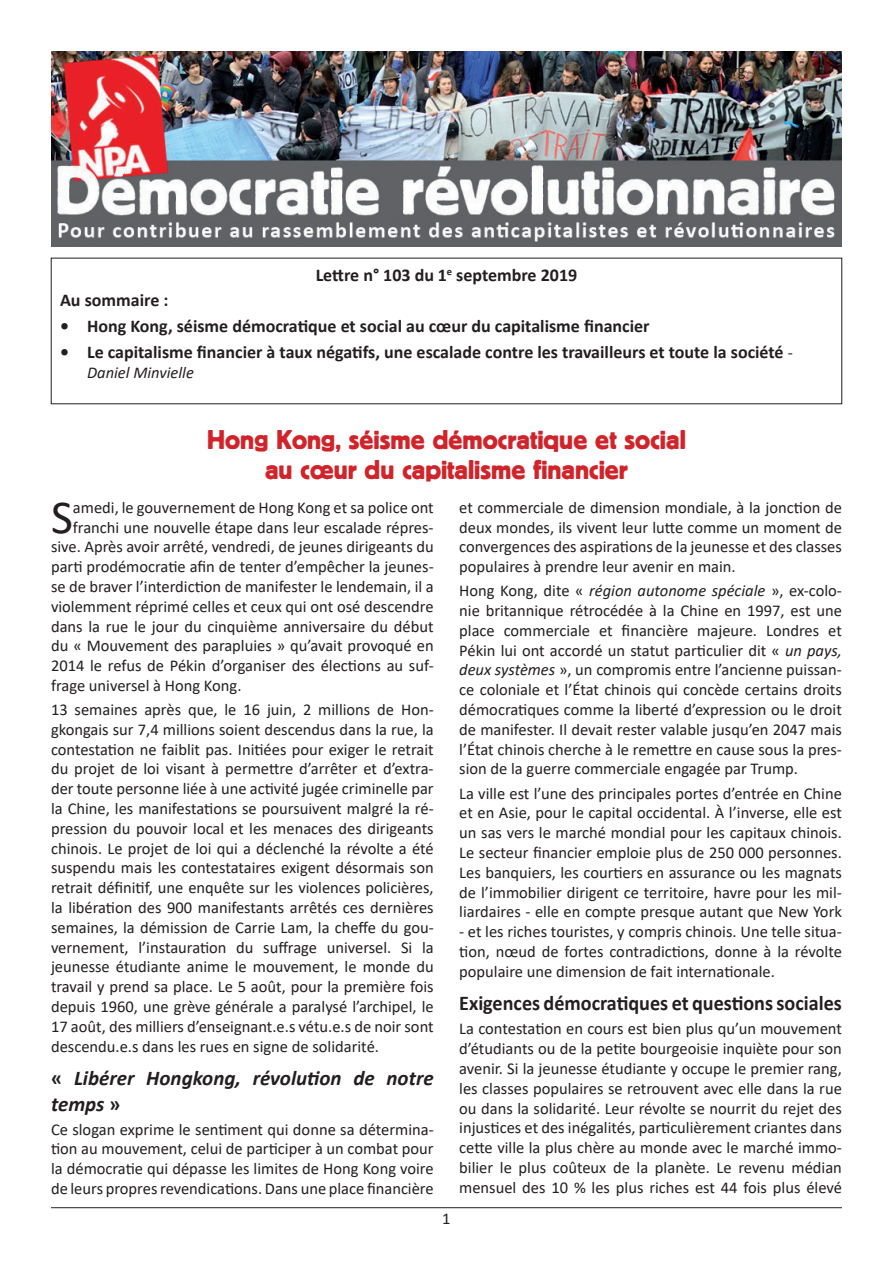
<style>
.page{position:relative;width:893px;height:1263px;background:#fff}
.page>*{position:absolute;margin:0;border:0;box-sizing:border-box;transform-origin:0 0}
.t1{font:47.7px "Calibri";color:#231f20}
.t2{font:27px/30px "Block BE";color:#d1232a;text-align:center}
.t3{font:700 21px "Calibri";color:#231f20;scale:.96 1}
.t4{font:italic 700 21px/25.2px "Calibri";color:#231f20}
.t5{font:700 18px "Calibri";color:#231f20}
.t6{font:16.5px/19.8px "Calibri";color:#231f20;text-align:justify}
.t7{font:italic 16.5px "Calibri";color:#231f20}
.s1{font-weight:400;font-style:italic;font-size:16.5px}
.s2{font-style:normal}
.s3{font-style:italic}
</style>
<div class="page">
<hr style="left:51px;top:1207px;width:791px;height:1px;background:#231f20">
<img style="left:51px;top:51px;width:791px;height:195px">
<p class="t6" style="left:638px;top:60px;width:109px">www.npa-dr.org</p>
<p class="t5" style="left:316px;top:262px;width:263px">Lettre n° 103 du 1<sup>e</sup> septembre 2019</p>
<p class="t5" style="left:60px;top:288px;width:110px">Au sommaire :</p>
<p class="t5" style="left:60px;top:313px;width:591px">• Hong Kong, séisme démocratique et social au cœur du capitalisme financier</p>
<p class="t5" style="left:60px;top:339px;width:734px">• Le capitalisme financier à taux négatifs, une escalade contre les travailleurs et toute la société <span class="s1">-</span></p>
<p class="t7" style="left:87px;top:361px;width:108px">Daniel Minvielle</p>
<h2 class="t2" style="left:207px;top:423px;width:480px">Hong Kong, séisme démocratique et social au cœur du capitalisme financier</h2>
<h1 class="t1" style="left:51px;top:484px;width:23px">S</h1>
<p class="t6" style="left:73px;top:497px;width:362px">amedi, le gouvernement de Hong Kong et sa police ont</p>
<p class="t6" style="left:73px;top:517px;width:362px">franchi une nouvelle étape dans leur escalade répres-</p>
<p class="t6" style="left:51px;top:536px;width:384px">sive. Après avoir arrêté, vendredi, de jeunes dirigeants du</p>
<p class="t6" style="left:51px;top:556px;width:384px">parti prodémocratie afin de tenter d’empêcher la jeunes-</p>
<p class="t6" style="left:51px;top:576px;width:384px">se de braver l’interdiction de manifester le lendemain, il a</p>
<p class="t6" style="left:51px;top:596px;width:384px">violemment réprimé celles et ceux qui ont osé descendre</p>
<p class="t6" style="left:51px;top:616px;width:384px">dans la rue le jour du cinquième anniversaire du début</p>
<p class="t6" style="left:51px;top:635px;width:384px">du « Mouvement des parapluies » qu’avait provoqué en</p>
<p class="t6" style="left:51px;top:655px;width:384px">2014 le refus de Pékin d’organiser des élections au suf-</p>
<p class="t6" style="left:51px;top:675px;width:192px">frage universel à Hong Kong.</p>
<p class="t6" style="left:51px;top:699px;width:384px">13 semaines après que, le 16 juin, 2 millions de Hon&shy;gkongais sur 7,4 millions soient descendus dans la rue, la contestation ne faiblit pas. Initiées pour exiger le retrait du projet de loi visant à permettre d’arrêter et d’extra&shy;der toute personne liée à une activité jugée criminelle par la Chine, les manifestations se poursuivent malgré la ré&shy;pression du pouvoir local et les menaces des dirigeants chinois. Le projet de loi qui a déclenché la révolte a été suspendu mais les contestataires exigent désormais son retrait définitif, une enquête sur les violences policières, la libération des 900 manifestants arrêtés ces dernières semaines, la démission de Carrie Lam, la cheffe du gou&shy;vernement, l’instauration du suffrage universel. Si la jeunesse étudiante anime le mouvement, le monde du travail y prend sa place. Le 5 août, pour la première fois depuis 1960, une grève générale a paralysé l’archipel, le 17 août, des milliers d’enseignant.e.s vétu.e.s de noir sont descendu.e.s dans les rues en signe de solidarité.</p>
<p class="t4" style="left:51px;top:1065px;width:384px"><span class="s2">«</span> Libérer Hongkong, révolution de notre temps <span class="s2">»</span></p>
<p class="t6" style="left:51px;top:1119px;width:384px">Ce slogan exprime le sentiment qui donne sa détermina&shy;tion au mouvement, celui de participer à un combat pour la démocratie qui dépasse les limites de Hong Kong voire de leurs propres revendications. Dans une place financière</p>
<p class="t6" style="left:442px;top:1208px;width:10px">1</p>
<p class="t6" style="left:459px;top:497px;width:384px">et commerciale de dimension mondiale, à la jonction de deux mondes, ils vivent leur lutte comme un moment de convergences des aspirations de la jeunesse et des classes populaires à prendre leur avenir en main.</p>
<p class="t6" style="left:459px;top:580px;width:384px">Hong Kong, dite « <span class="s3">région autonome spéciale</span> », ex-colo&shy;nie britannique rétrocédée à la Chine en 1997, est une place commerciale et financière majeure. Londres et Pékin lui ont accordé un statut particulier dit « <span class="s3">un pays, deux systèmes</span> », un compromis entre l’ancienne puissan&shy;ce coloniale et l’État chinois qui concède certains droits démocratiques comme la liberté d’expression ou le droit de manifester. Il devait rester valable jusqu’en 2047 mais l’État chinois cherche à le remettre en cause sous la pres&shy;sion de la guerre commerciale engagée par Trump.</p>
<p class="t6" style="left:459px;top:783px;width:384px">La ville est l’une des principales portes d’entrée en Chine et en Asie, pour le capital occidental. À l’inverse, elle est un sas vers le marché mondial pour les capitaux chinois.<br>Le secteur financier emploie plus de 250 000 personnes.<br>Les banquiers, les courtiers en assurance ou les magnats de l’immobilier dirigent ce territoire, havre pour les mil&shy;liardaires - elle en compte presque autant que New York</p>
<p class="t6" style="left:459px;top:921px;width:384px">- et les riches touristes, y compris chinois. Une telle situa&shy;tion, nœud de fortes contradictions, donne à la révolte populaire une dimension de fait internationale.</p>
<p class="t3" style="left:459px;top:988px;width:400px">Exigences démocratiques et questions sociales</p>
<p class="t6" style="left:459px;top:1019px;width:384px">La contestation en cours est bien plus qu’un mouvement d’étudiants ou de la petite bourgeoisie inquiète pour son avenir. Si la jeunesse étudiante y occupe le premier rang, les classes populaires se retrouvent avec elle dans la rue ou dans la solidarité. Leur révolte se nourrit du rejet des injustices et des inégalités, particulièrement criantes dans cette ville la plus chère au monde avec le marché immo&shy;bilier le plus coûteux de la planète. Le revenu médian mensuel des 10 % les plus riches est 44 fois plus élevé</p>
</div>
